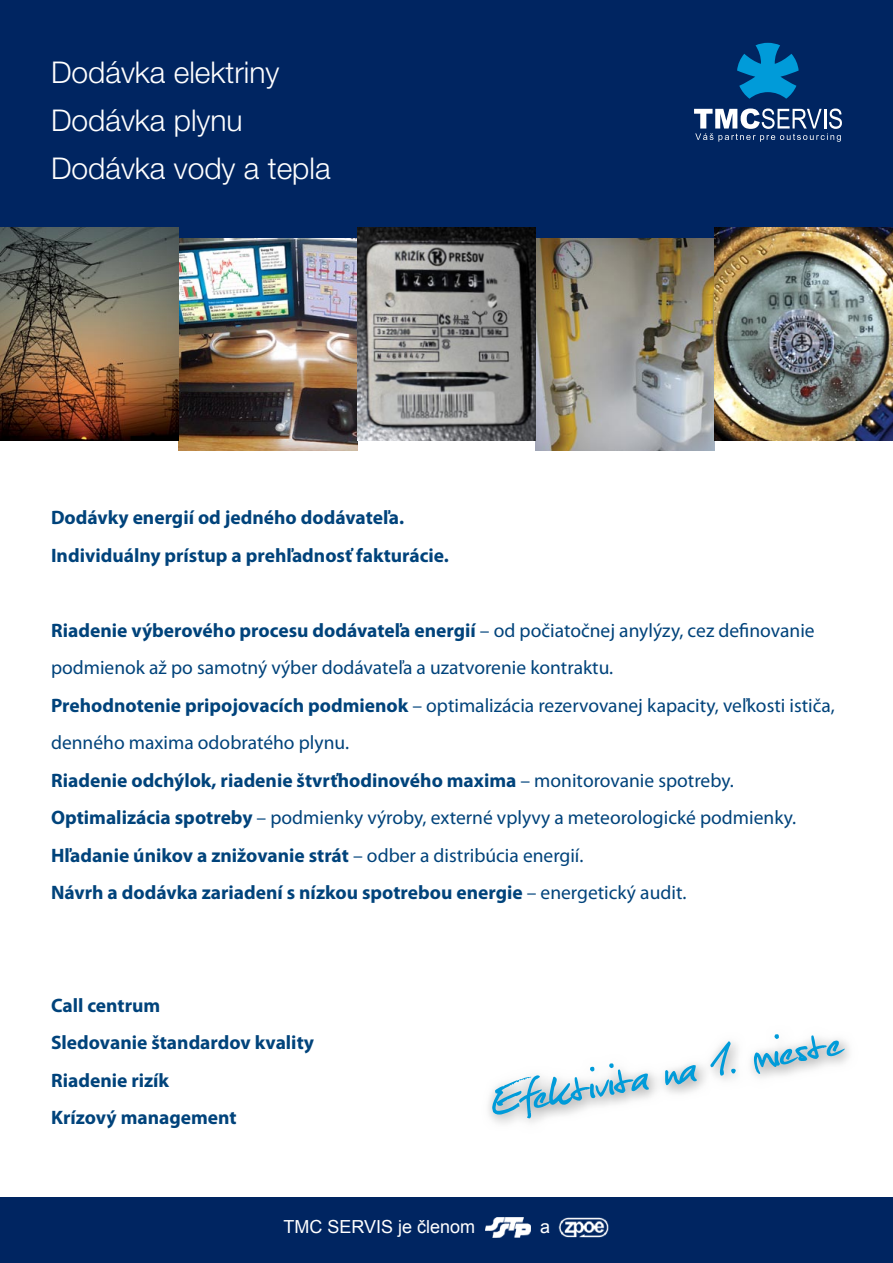
<style>
.page{position:relative;width:893px;height:1263px;background:#002561}
.page>*{position:absolute;margin:0;border:0;box-sizing:border-box;transform-origin:0 0}
.t1{font:italic 60px "Christopherhand Lucia";color:#009bd9}
.t2{font:300 30px/48px "Helvetica Lucia Neue";color:#fff}
.t3{font:19.5px/37.5px "Myriad Pro";color:#00437b}
.t4{font:700 19.5px/37.5px "Myriad Pro";color:#00437b}
.t5{font:18px "Arial";color:#fff}
.s1{font-weight:700}
</style>
<div class="page">
<div style="left:0;top:434px;width:893px;height:763px;background:#fff"></div>
<svg style="left:694px;top:108px;width:148px;height:34px"></svg>
<img style="left:179px;top:238px;width:178px;height:213px">
<img style="left:536px;top:238px;width:178px;height:213px">
<img style="left:357px;top:227px;width:179px;height:213px">
<img style="left:714px;top:227px;width:179px;height:213px">
<img style="left:0;top:227px;width:179px;height:213px">
<img style="left:492px;top:1217px;width:32px;height:21px">
<img style="left:485px;top:1220px;width:46px;height:17px">
<img style="left:558px;top:1217px;width:51px;height:21px">
<svg style="left:737px;top:43px;width:62px;height:56px"></svg>
<h2 class="t2" style="left:51px;top:47px;width:281px">Dodávka elektriny<br>Dodávka plynu<br>Dodávka vody a tepla</h2>
<p class="t4" style="left:51px;top:498px;width:399px">Dodávky energií od jedného dodávateľa.<br>Individuálny prístup a prehľadnosť fakturácie.</p>
<p class="t3" style="left:51px;top:611px;width:785px"><span class="s1">Riadenie výberového procesu dodávateľa energií</span> – od počiatočnej anylýzy, cez definovanie podmienok až po samotný výber dodávateľa a uzatvorenie kontraktu.<br><span class="s1">Prehodnotenie pripojovacích podmienok</span> – optimalizácia rezervovanej kapacity, veľkosti ističa, denného maxima odobratého plynu.<br><span class="s1">Riadenie odchýlok, riadenie štvrťhodinového maxima</span> – monitorovanie spotreby.<br><span class="s1">Optimalizácia spotreby</span> – podmienky výroby, externé vplyvy a meteorologické podmienky.<br><span class="s1">Hľadanie únikov a znižovanie strát</span> – odber a distribúcia energií.<br><span class="s1">Návrh a dodávka zariadení s nízkou spotrebou energie</span> – energetický audit.</p>
<p class="t4" style="left:51px;top:986px;width:265px">Call centrum<br>Sledovanie štandardov kvality<br>Riadenie rizík<br>Krízový management</p>
<h1 class="t1" style="left:484px;top:1072px;width:357px;rotate:-10deg">Efektivita na 1. mieste</h1>
<p class="t5" style="left:283px;top:1215px;width:193px">TMC SERVIS je členom</p>
<p class="t5" style="left:540px;top:1215px;width:12px">a</p>
</div>
